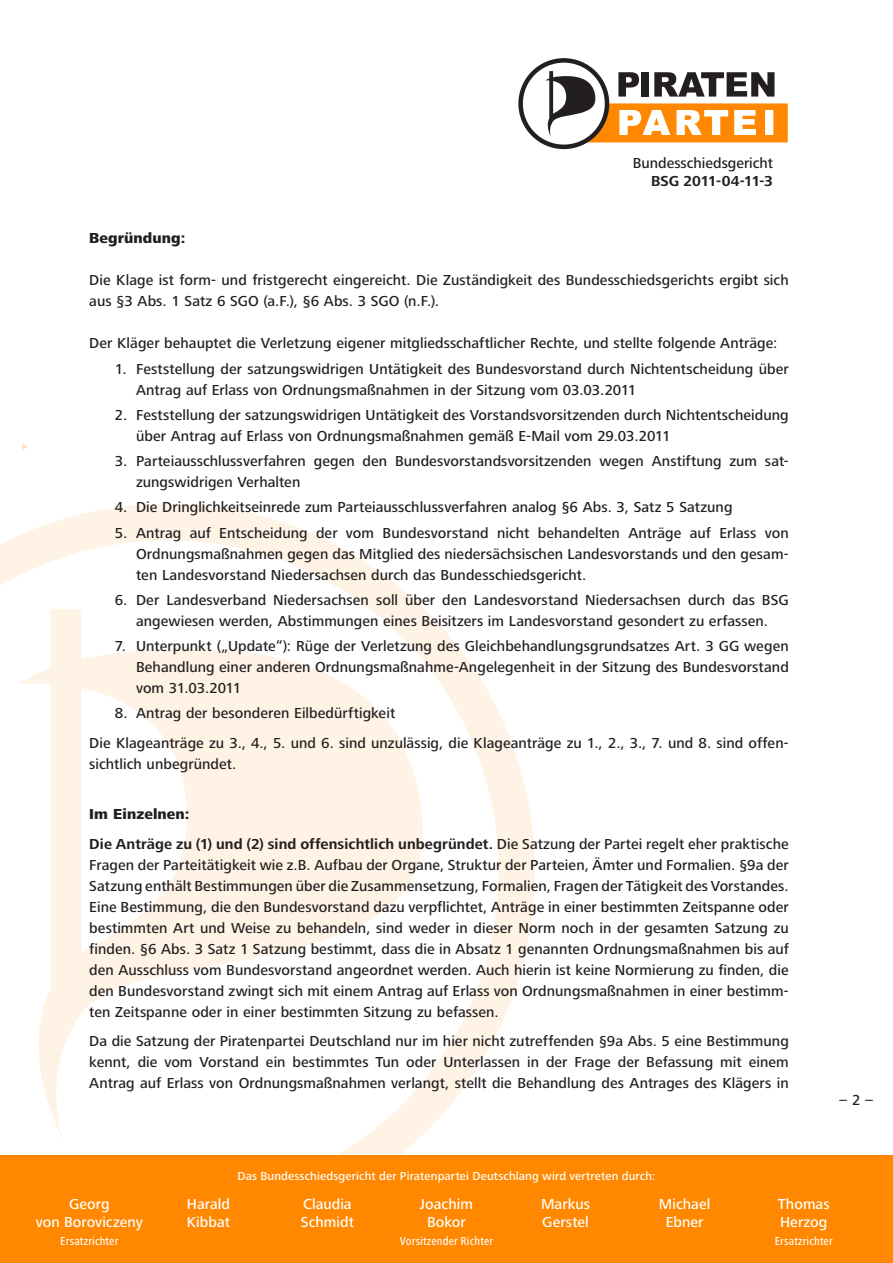
<style>
.page{position:relative;width:893px;height:1263px;background:#fff}
.page>*{position:absolute;margin:0;border:0;box-sizing:border-box;transform-origin:0 0}
.t1{font:500 15px/21px "Frutiger Next LT";letter-spacing:.005em;color:#231f20}
.t2{font:700 15px/29.5px "Frutiger Next LT";letter-spacing:.005em;color:#231f20}
.t3{font:500 15px/18px "Frutiger Next LT";letter-spacing:.005em;color:#fff}
.t4{font:700 15px "Frutiger Next LT";letter-spacing:-.015em;color:#231f20}
.t5{font:800 15px "Frutiger Next LT";letter-spacing:.005em;color:#231f20}
.t6{font:500 12px "Frutiger Next LT";letter-spacing:.015em;color:#fff}
.t7{font:500 condensed 12px "Frutiger Next LT";letter-spacing:.01em;color:#fff}
.s1{font-weight:800}
.s2{font-weight:500}
</style>
<div class="page">
<svg style="left:0;top:504px;width:535px;height:652px"></svg>
<div style="left:0;top:1156px;width:893px;height:107px;background:#f80"></div>
<svg style="left:518px;top:58px;width:270px;height:91px"></svg>
<svg style="left:22px;top:443px;width:6px;height:7px"></svg>
<p class="t1" style="left:633px;top:152px;width:142px">Bundesschiedsgericht</p>
<p class="t4" style="left:651px;top:173px;width:124px">BSG 2011-04-11-3</p>
<p class="t5" style="left:89px;top:230px;width:98px">Begründung:</p>
<p class="t1" style="left:89px;top:270px;width:701px">Die Klage ist form- und fristgerecht eingereicht. Die Zuständigkeit des Bundesschiedsgerichts ergibt sich aus §3 Abs. 1 Satz 6 SGO (a.F.), §6 Abs. 3 SGO (n.F.).</p>
<p class="t1" style="left:89px;top:333px;width:689px">Der Kläger behauptet die Verletzung eigener mitgliedsschaftlicher Rechte, und stellte folgende Anträge:</p>
<p class="t1" style="left:136px;top:358px;width:654px;text-indent:-21px">1. Feststellung der satzungswidrigen Untätigkeit des Bundesvorstand durch Nichtentscheidung über<br>Antrag auf Erlass von Ordnungsmaßnahmen in der Sitzung vom 03.03.2011</p>
<p class="t1" style="left:136px;top:404px;width:654px;text-indent:-21px">2. Feststellung der satzungswidrigen Untätigkeit des Vorstandsvorsitzenden durch Nichtentscheidung über Antrag auf Erlass von Ordnungsmaßnahmen gemäß E-Mail vom 29.03.2011</p>
<p class="t1" style="left:136px;top:451px;width:654px;text-indent:-21px">3. Parteiausschlussverfahren gegen den Bundesvorstandsvorsitzenden wegen Anstiftung zum sat&shy;zungswidrigen Verhalten</p>
<p class="t1" style="left:115px;top:497px;width:619px">4. Die Dringlichkeitseinrede zum Parteiausschlussverfahren analog §6 Abs. 3, Satz 5 Satzung</p>
<p class="t1" style="left:136px;top:522px;width:654px;text-align:justify;text-indent:-21px">5. Antrag auf Entscheidung der vom Bundesvorstand nicht behandelten Anträge auf Erlass von Ordnungsmaßnahmen gegen das Mitglied des niedersächsischen Landesvorstands und den gesam&shy;ten Landesvorstand Niedersachsen durch das Bundesschiedsgericht.</p>
<p class="t1" style="left:115px;top:589px;width:675px;text-align:center">6. Der Landesverband Niedersachsen soll über den Landesvorstand Niedersachsen durch das BSG angewiesen werden, Abstimmungen eines Beisitzers im Landesvorstand gesondert zu erfassen.</p>
<p class="t1" style="left:136px;top:636px;width:654px;text-align:justify;text-indent:-21px">7. Unterpunkt („Update“): Rüge der Verletzung des Gleichbehandlungsgrundsatzes Art. 3 GG wegen Behandlung einer anderen Ordnungsmaßnahme-Angelegenheit in der Sitzung des Bundesvorstand vom 31.03.2011</p>
<p class="t1" style="left:89px;top:699px;width:701px;line-height:29.5px;text-indent:26px">8. Antrag der besonderen Eilbedürftigkeit<br>Die Klageanträge zu 3., 4., 5. und 6. sind unzulässig, die Klageanträge zu 1., 2., 3., 7. und 8. sind offen-</p>
<p class="t1" style="left:89px;top:753px;width:149px">sichtlich unbegründet.</p>
<p class="t2" style="left:89px;top:800px;width:701px"><span class="s1">Im Einzelnen:<br></span>Die Anträge zu (1) und (2) sind offensichtlich unbegründet. <span class="s2">Die Satzung der Partei regelt eher praktische</span></p>
<p class="t1" style="left:89px;top:854px;width:701px;text-align:justify">Fragen der Parteitätigkeit wie z.B. Aufbau der Organe, Struktur der Parteien, Ämter und Formalien. §9a der Satzung enthält Bestimmungen über die Zusammensetzung, Formalien, Fragen der Tätigkeit des Vorstandes.<br>Eine Bestimmung, die den Bundesvorstand dazu verpflichtet, Anträge in einer bestimmten Zeitspanne oder bestimmten Art und Weise zu behandeln, sind weder in dieser Norm noch in der gesamten Satzung zu finden. §6 Abs. 3 Satz 1 Satzung bestimmt, dass die in Absatz 1 genannten Ordnungsmaßnahmen bis auf den Ausschluss vom Bundesvorstand angeordnet werden. Auch hierin ist keine Normierung zu finden, die den Bundesvorstand zwingt sich mit einem Antrag auf Erlass von Ordnungsmaßnahmen in einer bestimm&shy;ten Zeitspanne oder in einer bestimmten Sitzung zu befassen.</p>
<p class="t1" style="left:89px;top:1031px;width:701px;text-align:justify">Da die Satzung der Piratenpartei Deutschland nur im hier nicht zutreffenden §9a Abs. 5 eine Bestimmung kennt, die vom Vorstand ein bestimmtes Tun oder Unterlassen in der Frage der Befassung mit einem Antrag auf Erlass von Ordnungsmaßnahmen verlangt, stellt die Behandlung des Antrages des Klägers in</p>
<p class="t6" style="left:238px;top:1169px;width:419px">Das Bundesschiedsgericht der Piratenpartei Deutschlang wird vertreten durch:</p>
<p class="t1" style="left:840px;top:1089px;width:35px">–2–</p>
<p class="t3" style="left:36px;top:1195px;width:108px;text-align:center">Georg<br>von Boroviczeny</p>
<p class="t7" style="left:60px;top:1234px;width:60px">Ersatzrichter</p>
<p class="t3" style="left:187px;top:1195px;width:45px">Harald<br>Kibbat</p>
<p class="t3" style="left:301px;top:1195px;width:55px">Claudia<br>Schmidt</p>
<p class="t3" style="left:420px;top:1195px;width:55px;text-align:center">Joachim<br>Bokor</p>
<p class="t7" style="left:400px;top:1234px;width:95px">Vorsitzender Richter</p>
<p class="t3" style="left:541px;top:1195px;width:51px">Markus<br>Gerstel</p>
<p class="t3" style="left:659px;top:1195px;width:53px;text-align:center">Michael<br>Ebner</p>
<p class="t3" style="left:778px;top:1195px;width:53px">Thomas<br>Herzog</p>
<p class="t7" style="left:775px;top:1234px;width:60px">Ersatzrichter</p>
</div>
